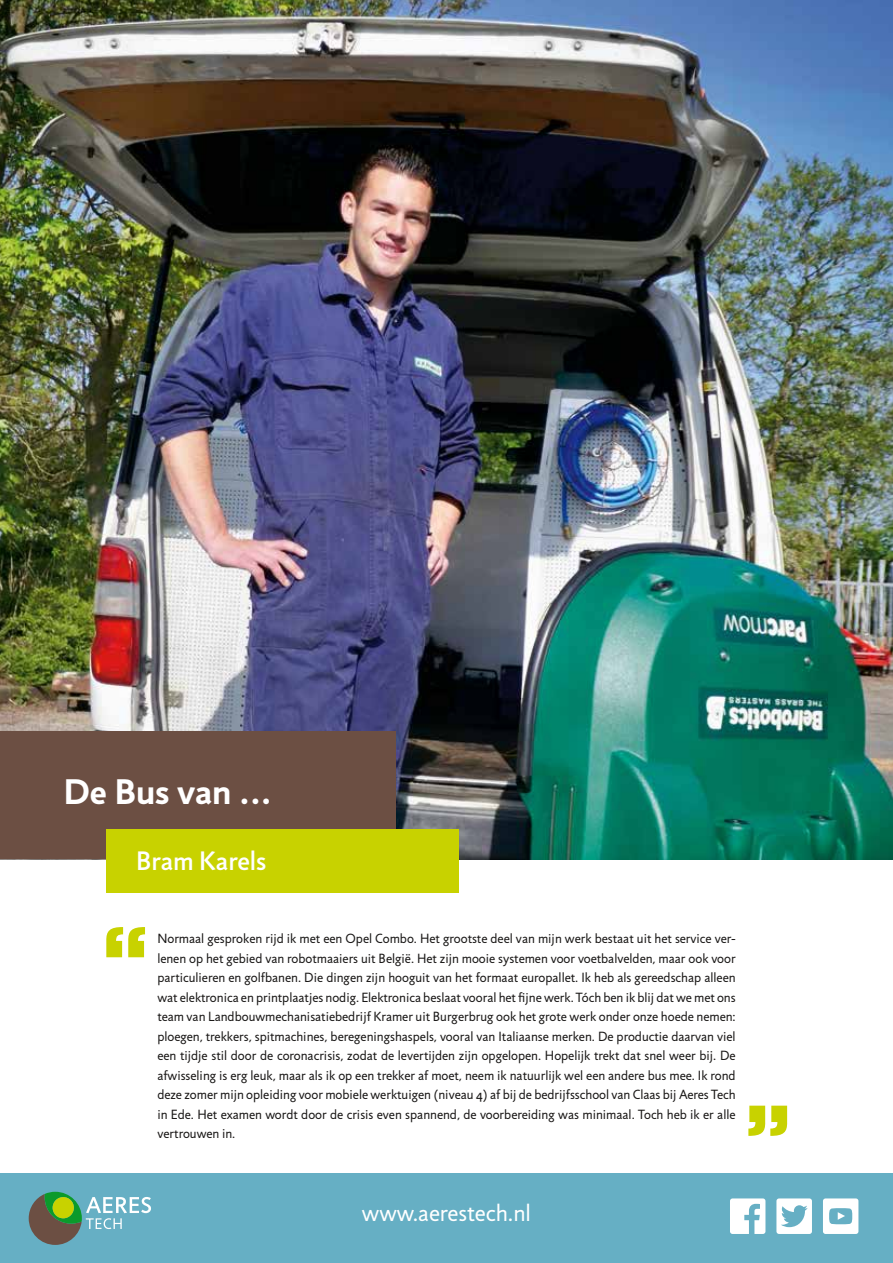
<style>
.page{position:relative;width:893px;height:1263px;background:#fff}
.page>*{position:absolute;margin:0;border:0;box-sizing:border-box;transform-origin:0 0}
.t1{font:700 36px "Jigsaw";color:#fff}
.t2{font:500 27px "Jigsaw";color:#fff}
.t3{font:24px "Jigsaw";color:#fff}
.t4{font:13.5px/19.5px "Jigsaw";color:#1a1817;text-align:justify}
</style>
<div class="page">
<img style="left:0;top:0;width:893px;height:859px">
<div style="left:0;top:1174px;width:893px;height:89px;background:#66afc4"></div>
<svg style="left:29px;top:1192px;width:122px;height:53px"></svg>
<svg style="left:823px;top:1198px;width:35px;height:36px"></svg>
<svg style="left:776px;top:1198px;width:36px;height:36px"></svg>
<svg style="left:730px;top:1198px;width:35px;height:36px"></svg>
<svg style="left:748px;top:1106px;width:39px;height:30px"></svg>
<svg style="left:106px;top:927px;width:39px;height:30px"></svg>
<div style="left:0;top:731px;width:395px;height:128px;background:#6c4f43"></div>
<div style="left:106px;top:829px;width:353px;height:64px;background:#c8d200"></div>
<h1 class="t1" style="left:64px;top:769px;width:209px">De Bus van ...</h1>
<h2 class="t2" style="left:136px;top:844px;width:132px">Bram Karels</h2>
<p class="t4" style="left:157px;top:929px;width:580px">Normaal gesproken rijd ik met een Opel Combo. Het grootste deel van mijn werk bestaat uit het service ver&shy;lenen op het gebied van robotmaaiers uit België. Het zijn mooie systemen voor voetbalvelden, maar ook voor particulieren en golfbanen. Die dingen zijn hooguit van het formaat europallet. Ik heb als gereedschap alleen wat elektronica en printplaatjes nodig. Elektronica beslaat vooral het fijne werk. Tóch ben ik blij dat we met ons team van Landbouwmechanisatiebedrijf Kramer uit Burgerbrug ook het grote werk onder onze hoede nemen: ploegen, trekkers, spitmachines, beregeningshaspels, vooral van Italiaanse merken. De productie daarvan viel een tijdje stil door de coronacrisis, zodat de levertijden zijn opgelopen. Hopelijk trekt dat snel weer bij. De afwisseling is erg leuk, maar als ik op een trekker af moet, neem ik natuurlijk wel een andere bus mee. Ik rond deze zomer mijn opleiding voor mobiele werktuigen (niveau 4) af bij de bedrijfsschool van Claas bij Aeres Tech in Ede. Het examen wordt door de crisis even spannend, de voorbereiding was minimaal. Toch heb ik er alle vertrouwen in.</p>
<h3 class="t3" style="left:362px;top:1198px;width:171px">www.aerestech.nl</h3>
</div>
